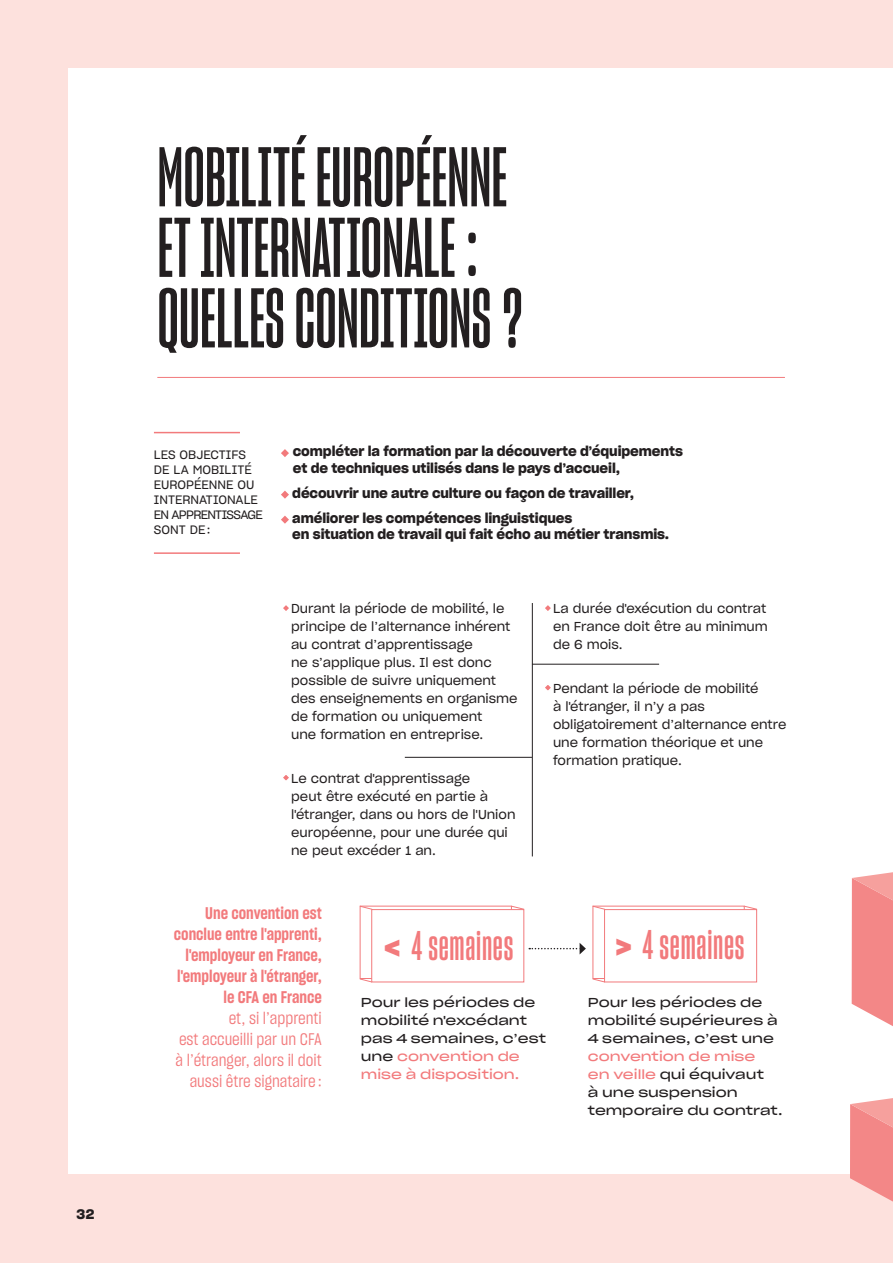
<style>
.page{position:relative;width:893px;height:1263px;background:#fde1dd}
.page>*{position:absolute;margin:0;border:0;box-sizing:border-box;transform-origin:0 0}
.t1{font:82.5px/70.5px "Sharp Grotesk Semi Bold 10";color:#231f20}
.t2{font:40.5px "Sharp Grotesk Semi Bold 10";letter-spacing:.02em;color:#f27a7c}
.t3{font:16.5px/21px "Sharp Grotesk Semi Bold 15";color:#f27a7c;text-align:right}
.t4{font:16.5px/21px "Sharp Grotesk Book 15";color:#f27a7c;text-align:right}
.t5{font:13.5px/16.5px "Sharp Grotesk Semi Bold 20";letter-spacing:-.005em;color:#231f20}
.t6{font:12.75px/18px "Sharp Grotesk Book 20";color:#231f20}
.t7{font:12.75px/18px "Sharp Grotesk Book 25";color:#231f20}
.t8{font:12px/15px "Sharp Grotesk Book 20";color:#231f20}
.s1{font-family:"Sharp Grotesk Semi Bold 20";font-size:33px}
.s2{color:#f27a7c}
</style>
<div class="page">
<div style="left:68px;top:68px;width:825px;height:1106px;background:#fff"></div>
<svg style="left:850px;top:1098px;width:43px;height:103px;background:#f49897"></svg>
<svg style="left:852px;top:872px;width:41px;height:154px;background:#f49494"></svg>
<hr style="left:157px;top:377px;width:628px;height:1px;background:#f27a7c">
<svg style="left:283px;top:605px;width:6px;height:6px"></svg>
<svg style="left:283px;top:775px;width:6px;height:6px"></svg>
<svg style="left:545px;top:605px;width:6px;height:6px"></svg>
<svg style="left:545px;top:685px;width:6px;height:6px"></svg>
<svg style="left:359px;top:978px;width:14px;height:5px"></svg>
<svg style="left:511px;top:905px;width:14px;height:5px"></svg>
<div style="left:360px;top:906px;width:152px;height:73px;border:1px solid #f27a7c"></div>
<div style="left:371px;top:909px;width:153px;height:73px;background:#fff;border:1px solid #f27a7c"></div>
<svg style="left:359px;top:905px;width:14px;height:5px"></svg>
<svg style="left:592px;top:978px;width:14px;height:5px"></svg>
<svg style="left:743px;top:905px;width:15px;height:5px"></svg>
<div style="left:593px;top:906px;width:152px;height:73px;border:1px solid #f27a7c"></div>
<div style="left:604px;top:909px;width:153px;height:73px;background:#fff;border:1px solid #f27a7c"></div>
<svg style="left:592px;top:905px;width:14px;height:5px"></svg>
<svg style="left:529px;top:943px;width:57px;height:11px"></svg>
<hr style="left:154px;top:432px;width:86px;height:1px;background:#f27a7c">
<hr style="left:154px;top:552px;width:86px;height:2px;background:#f27a7c">
<svg style="left:281px;top:449px;width:8px;height:8px"></svg>
<svg style="left:281px;top:491px;width:8px;height:8px"></svg>
<svg style="left:281px;top:516px;width:8px;height:8px"></svg>
<hr style="left:405px;top:757px;width:127px;height:1px;background:#231f20">
<hr style="left:532px;top:664px;width:127px;height:1px;background:#231f20">
<hr style="left:532px;top:603px;width:1px;height:253px;background:#231f20">
<p class="t5" style="left:77px;top:1204px;width:19px">32</p>
<h1 class="t1" style="left:157px;top:140px;width:367px">MOBILITÉ EUROPÉENNE<br>ET INTERNATIONALE :<br>QUELLES CONDITIONS?</h1>
<p class="t8" style="left:154px;top:446px;width:110px">LES OBJECTIFS<br>DE LA MOBILITÉ<br>EUROPÉENNE OU<br>INTERNATIONALE<br>EN APPRENTISSAGE<br>SONT DE:</p>
<p class="t5" style="left:293px;top:442px;width:392px">compléter la formation par la découverte d’équipements et de techniques utilisés dans le pays d’accueil,</p>
<p class="t5" style="left:292px;top:479px;width:343px;line-height:25px">découvrir une autre culture ou façon de travailler, améliorer les compétences linguistiques</p>
<p class="t5" style="left:292px;top:525px;width:378px">en situation de travail qui fait écho au métier transmis.</p>
<p class="t6" style="left:291px;top:599px;width:228px">Durant la période de mobilité, le principe de l’alternance inhérent au contrat d’apprentissage<br>ne s’applique plus. Il est donc possible de suivre uniquement des enseignements en organisme de formation ou uniquement<br>une formation en entreprise.</p>
<p class="t6" style="left:291px;top:768px;width:226px">Le contrat d'apprentissage<br>peut être exécuté en partie à l'étranger, dans ou hors de l'Union européenne, pour une durée qui ne peut excéder 1 an.</p>
<p class="t6" style="left:553px;top:599px;width:216px;text-align:justify">La durée d'exécution du contrat en France doit être au minimum de 6 mois.</p>
<p class="t6" style="left:553px;top:678px;width:235px">Pendant la période de mobilité<br>à l'étranger, il n’y a pas obligatoirement d’alternance entre une formation théorique et une formation pratique.</p>
<p class="t3" style="left:174px;top:902px;width:150px">Une convention est conclue entre l'apprenti, l'employeur en France, l'employeur à l'étranger, le CFA en France</p>
<p class="t4" style="left:176px;top:1007px;width:148px">et, si l’apprenti<br>est accueilli par un CFA à l’étranger, alors il doit aussi être signataire :</p>
<h2 class="t2" style="left:383px;top:921px;width:132px"><span class="s1">&lt;</span> 4 semaines</h2>
<h2 class="t2" style="left:614px;top:921px;width:132px"><span class="s1">&gt;</span> 4 semaines</h2>
<p class="t7" style="left:361px;top:992px;width:187px">Pour les périodes de mobilité n'excédant pas 4 semaines, c’est une <span class="s2">convention de mise à disposition.</span></p>
<p class="t7" style="left:588px;top:992px;width:191px">Pour les périodes de mobilité supérieures à<br>4 semaines, c’est une</p>
<p class="t7" style="left:588px;top:1046px;width:196px"><span class="s2">convention de mise<br>en veille</span> qui équivaut<br>à une suspension temporaire du contrat.</p>
</div>
